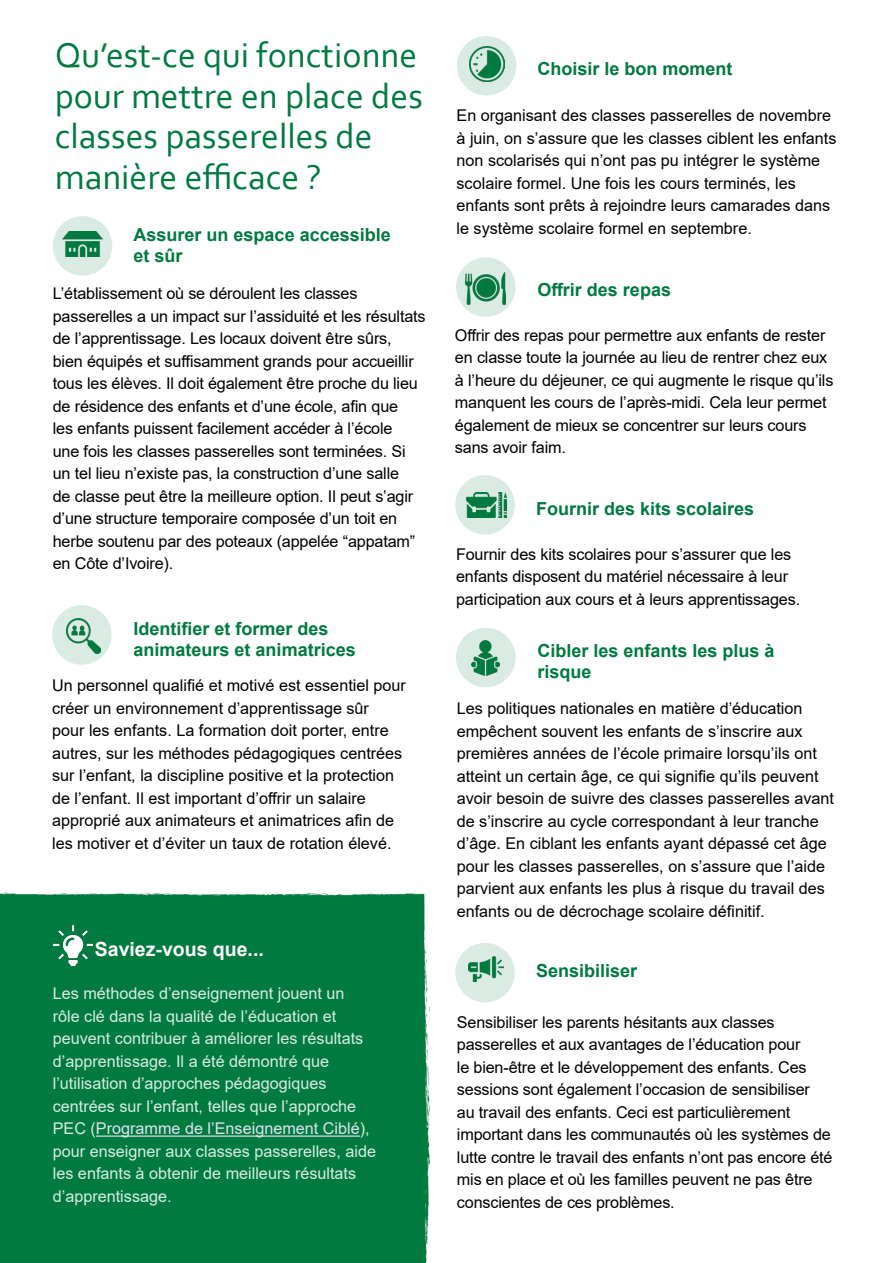
<style>
.page{position:relative;width:893px;height:1263px;background:#fff}
.page>*{position:absolute;margin:0;border:0;box-sizing:border-box;transform-origin:0 0}
.t1{font:36px/40.5px "Corbel";color:#007a40}
.t2{font:700 19.5px "Arial";color:#fff}
.t3{font:700 18px/21px "Arial";color:#007a40}
.t4{font:16.2px/22.5px "Arial";letter-spacing:-.01em;color:#000}
.t5{font:16.2px/22.5px "Arial";color:#d9ebe2}
.s1{color:#dfe2f1}
</style>
<div class="page">
<div style="left:0;top:893px;width:429px;height:370px;background:#007a3e"></div>
<div style="left:455px;top:943px;width:60px;height:59px;background:#d9ebe2;border-radius:50%"></div>
<div style="left:457px;top:36px;width:59px;height:60px;background:#d9ebe2;border-radius:50%"></div>
<div style="left:52px;top:605px;width:60px;height:60px;background:#d9ebe2;border-radius:50%"></div>
<div style="left:456px;top:257px;width:60px;height:60px;background:#d9ebe2;border-radius:50%"></div>
<div style="left:456px;top:628px;width:60px;height:59px;background:#d9ebe2;border-radius:50%"></div>
<div style="left:455px;top:475px;width:60px;height:60px;background:#d9ebe2;border-radius:50%"></div>
<img style="left:66px;top:618px;width:35px;height:35px">
<img style="left:469px;top:46px;width:35px;height:35px">
<img style="left:466px;top:273px;width:40px;height:32px">
<img style="left:467px;top:492px;width:39px;height:26px">
<img style="left:472px;top:640px;width:28px;height:35px">
<img style="left:469px;top:956px;width:34px;height:26px">
<div style="left:53px;top:216px;width:59px;height:60px;background:#d9ebe2;border-radius:50%"></div>
<img style="left:63px;top:231px;width:39px;height:25px">
<hr style="left:96px;top:1135px;width:264px;height:2px;background:#dfe2f1">
<img style="left:54px;top:925px;width:38px;height:40px">
<h1 class="t1" style="left:55px;top:34px;width:370px">Qu’est-ce qui fonctionne pour mettre en place des classes passerelles de manière efficace ?</h1>
<p class="t3" style="left:134px;top:225px;width:259px">Assurer un espace accessible et sûr</p>
<p class="t4" style="left:53px;top:282px;width:374px">L’établissement où se déroulent les classes passerelles a un impact sur l’assiduité et les résultats de l’apprentissage. Les locaux doivent être sûrs, bien équipés et suffisamment grands pour accueillir tous les élèves. Il doit également être proche du lieu de résidence des enfants et d’une école, afin que<br>les enfants puissent facilement accéder à l’école<br>une fois les classes passerelles sont terminées. Si un tel lieu n’existe pas, la construction d’une salle<br>de classe peut être la meilleure option. Il peut s’agir d’une structure temporaire composée d’un toit en herbe soutenu par des poteaux (appelée “appatam” en Côte d’Ivoire).</p>
<p class="t3" style="left:134px;top:618px;width:224px">Identifier et former des animateurs et animatrices</p>
<p class="t4" style="left:52px;top:674px;width:355px">Un personnel qualifié et motivé est essentiel pour créer un environnement d’apprentissage sûr<br>pour les enfants. La formation doit porter, entre autres, sur les méthodes pédagogiques centrées sur l’enfant, la discipline positive et la protection de l’enfant. Il est important d’offrir un salaire approprié aux animateurs et animatrices afin de les motiver et d’éviter un taux de rotation élevé.</p>
<p class="t2" style="left:95px;top:936px;width:171px">Saviez-vous que...</p>
<p class="t5" style="left:53px;top:982px;width:325px">Les méthodes d’enseignement jouent un<br>rôle clé dans la qualité de l’éducation et peuvent contribuer à améliorer les résultats d’apprentissage. Il a été démontré que l’utilisation d’approches pédagogiques centrées sur l’enfant, telles que l’approche PEC (<span class="s1">Programme de l’Enseignement Ciblé</span>), pour enseigner aux classes passerelles, aide les enfants à obtenir de meilleurs résultats d’apprentissage.</p>
<p class="t3" style="left:537px;top:58px;width:197px">Choisir le bon moment</p>
<p class="t4" style="left:456px;top:104px;width:381px">En organisant des classes passerelles de novembre à juin, on s’assure que les classes ciblent les enfants non scolarisés qui n’ont pas pu intégrer le système scolaire formel. Une fois les cours terminés, les enfants sont prêts à rejoindre leurs camarades dans le système scolaire formel en septembre.</p>
<p class="t3" style="left:537px;top:279px;width:135px">Offrir des repas</p>
<p class="t4" style="left:455px;top:324px;width:380px">Offrir des repas pour permettre aux enfants de rester en classe toute la journée au lieu de rentrer chez eux à l’heure du déjeuner, ce qui augmente le risque qu’ils manquent les cours de l’après-midi. Cela leur permet également de mieux se concentrer sur leurs cours sans avoir faim.</p>
<p class="t3" style="left:536px;top:498px;width:220px">Fournir des kits scolaires</p>
<p class="t4" style="left:456px;top:542px;width:346px">Fournir des kits scolaires pour s’assurer que les enfants disposent du matériel nécessaire à leur participation aux cours et à leurs apprentissages.</p>
<p class="t3" style="left:537px;top:641px;width:239px">Cibler les enfants les plus à risque</p>
<p class="t4" style="left:457px;top:697px;width:379px">Les politiques nationales en matière d’éducation empêchent souvent les enfants de s’inscrire aux premières années de l’école primaire lorsqu’ils ont atteint un certain âge, ce qui signifie qu’ils peuvent avoir besoin de suivre des classes passerelles avant de s’inscrire au cycle correspondant à leur tranche d’âge. En ciblant les enfants ayant dépassé cet âge pour les classes passerelles, on s’assure que l’aide parvient aux enfants les plus à risque du travail des enfants ou de décrochage scolaire définitif.</p>
<p class="t3" style="left:536px;top:961px;width:103px">Sensibiliser</p>
<p class="t4" style="left:457px;top:1011px;width:377px">Sensibiliser les parents hésitants aux classes passerelles et aux avantages de l’éducation pour<br>le bien-être et le développement des enfants. Ces sessions sont également l’occasion de sensibiliser<br>au travail des enfants. Ceci est particulièrement important dans les communautés où les systèmes de lutte contre le travail des enfants n’ont pas encore été mis en place et où les familles peuvent ne pas être conscientes de ces problèmes.</p>
</div>
